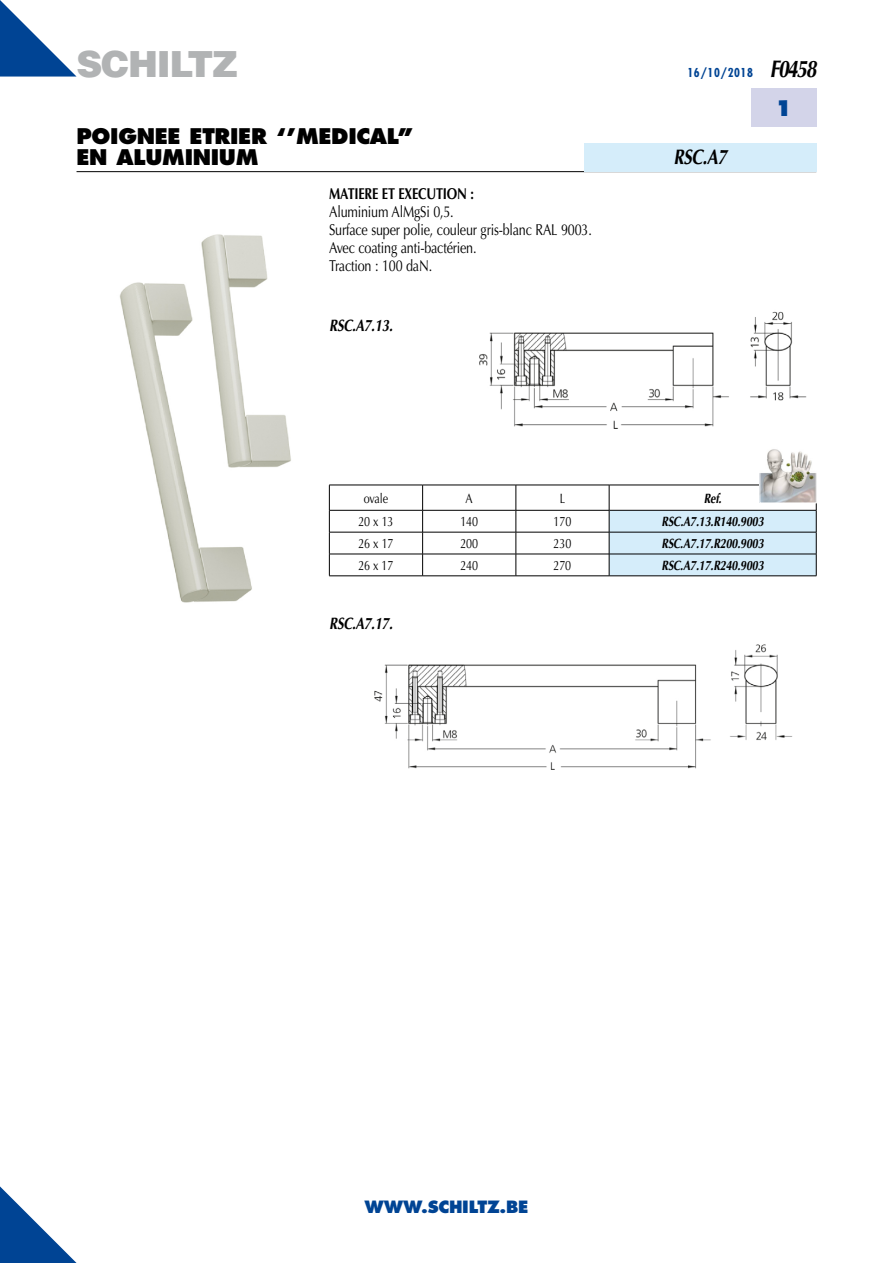
<style>
.page{position:relative;width:893px;height:1263px;background:#fff}
.page>*{position:absolute;margin:0;border:0;box-sizing:border-box;transform-origin:0 0}
.t1{font:900 36px "Helvetica";letter-spacing:-.035em;color:#b1b3b4}
.t2{font:800 21px/21px "Futura";letter-spacing:-.015em;color:#000}
.t3{font:italic 700 21px "Optima";color:#000;scale:.8 1}
.t4{font:800 21px "Futura";color:#004494}
.t5{font:italic 700 16.5px "Optima";letter-spacing:-.015em;color:#000;scale:.8 1}
.t6{font:800 16.5px "Futura";letter-spacing:-.015em;color:#004494}
.t7{font:15.75px/18px "Optima";letter-spacing:-.015em;color:#000;scale:.8 1}
.t8{font:700 15.75px "Optima";letter-spacing:-.015em;color:#000;scale:.8 1}
.t9{font:italic 700 13.5px "Optima";letter-spacing:-.015em;color:#000;scale:.8 1}
.t10{font:13.5px "Optima";letter-spacing:-.015em;color:#000;scale:.8 1}
.t11{font:700 condensed 12px "Futura";letter-spacing:.05em;color:#004494}
.s1{font-family:"Optima";font-style:italic;font-stretch:normal;font-size:24px;color:#000}
</style>
<div class="page">
<svg style="left:0;top:1186px;width:77px;height:77px"></svg>
<hr style="left:77px;top:171px;width:739px;height:1px;background:#000">
<div style="left:751px;top:89px;width:65px;height:38px;background:#d3d4e9"></div>
<svg style="left:0;top:0;width:77px;height:77px"></svg>
<div style="left:584px;top:143px;width:232px;height:28px;background:#d5edfa"></div>
<img style="left:479px;top:311px;width:328px;height:118px">
<img style="left:374px;top:644px;width:419px;height:126px">
<img style="left:119px;top:234px;width:172px;height:369px">
<hr style="left:329px;top:576px;width:94px;height:1px;background:#000">
<hr style="left:423px;top:576px;width:93px;height:1px;background:#000">
<hr style="left:516px;top:576px;width:93px;height:1px;background:#000">
<svg style="left:329px;top:485px;width:488px;height:91px"></svg>
<hr style="left:609px;top:576px;width:207px;height:1px;background:#000">
<div style="left:329px;top:616px;width:123px;height:39px;background:#fff"></div>
<img style="left:762px;top:449px;width:52px;height:52px">
<div style="left:760px;top:447px;width:56px;height:56px;border:1px solid #fff"></div>
<h1 class="t1" style="left:77px;top:40px;width:163px">SCHILTZ</h1>
<h2 class="t2" style="left:77px;top:125px;width:339px">POIGNEE ETRIER ‘’MEDICAL’’<br>EN ALUMINIUM</h2>
<p class="t8" style="left:329px;top:184px;width:183px">MATIERE ET EXECUTION :</p>
<p class="t7" style="left:329px;top:202px;width:330px">Aluminium AlMgSi 0,5.<br>Surface super polie, couleur gris-blanc RAL 9003.<br>Avec coating anti-bactérien.<br>Traction : 100 daN.</p>
<p class="t5" style="left:329px;top:316px;width:81px">RSC.A7.13.</p>
<p class="t11" style="left:687px;top:65px;width:130px">16/10/2018 <span class="s1">F0458</span></p>
<h2 class="t3" style="left:673px;top:145px;width:69px">RSC.A7</h2>
<h2 class="t4" style="left:775px;top:95px;width:19px">1</h2>
<p class="t10" style="left:364px;top:490px;width:32px">ovale</p>
<p class="t10" style="left:466px;top:490px;width:11px">A</p>
<p class="t10" style="left:560px;top:490px;width:8px">L</p>
<p class="t9" style="left:704px;top:490px;width:24px">Ref.</p>
<p class="t10" style="left:358px;top:514px;width:45px">20 x 13</p>
<p class="t10" style="left:460px;top:514px;width:24px">140</p>
<p class="t10" style="left:554px;top:514px;width:24px">170</p>
<p class="t9" style="left:662px;top:514px;width:129px">RSC.A7.13.R140.9003</p>
<p class="t10" style="left:358px;top:536px;width:45px">26 x 17</p>
<p class="t10" style="left:460px;top:536px;width:24px">200</p>
<p class="t10" style="left:554px;top:536px;width:24px">230</p>
<p class="t9" style="left:662px;top:535px;width:129px">RSC.A7.17.R200.9003</p>
<p class="t10" style="left:358px;top:557px;width:45px">26 x 17</p>
<p class="t10" style="left:460px;top:557px;width:24px">240</p>
<p class="t10" style="left:554px;top:557px;width:24px">270</p>
<p class="t9" style="left:662px;top:557px;width:129px">RSC.A7.17.R240.9003</p>
<p class="t5" style="left:329px;top:613px;width:81px">RSC.A7.17.</p>
<p class="t6" style="left:365px;top:1197px;width:165px">WWW.SCHILTZ.BE</p>
</div>
